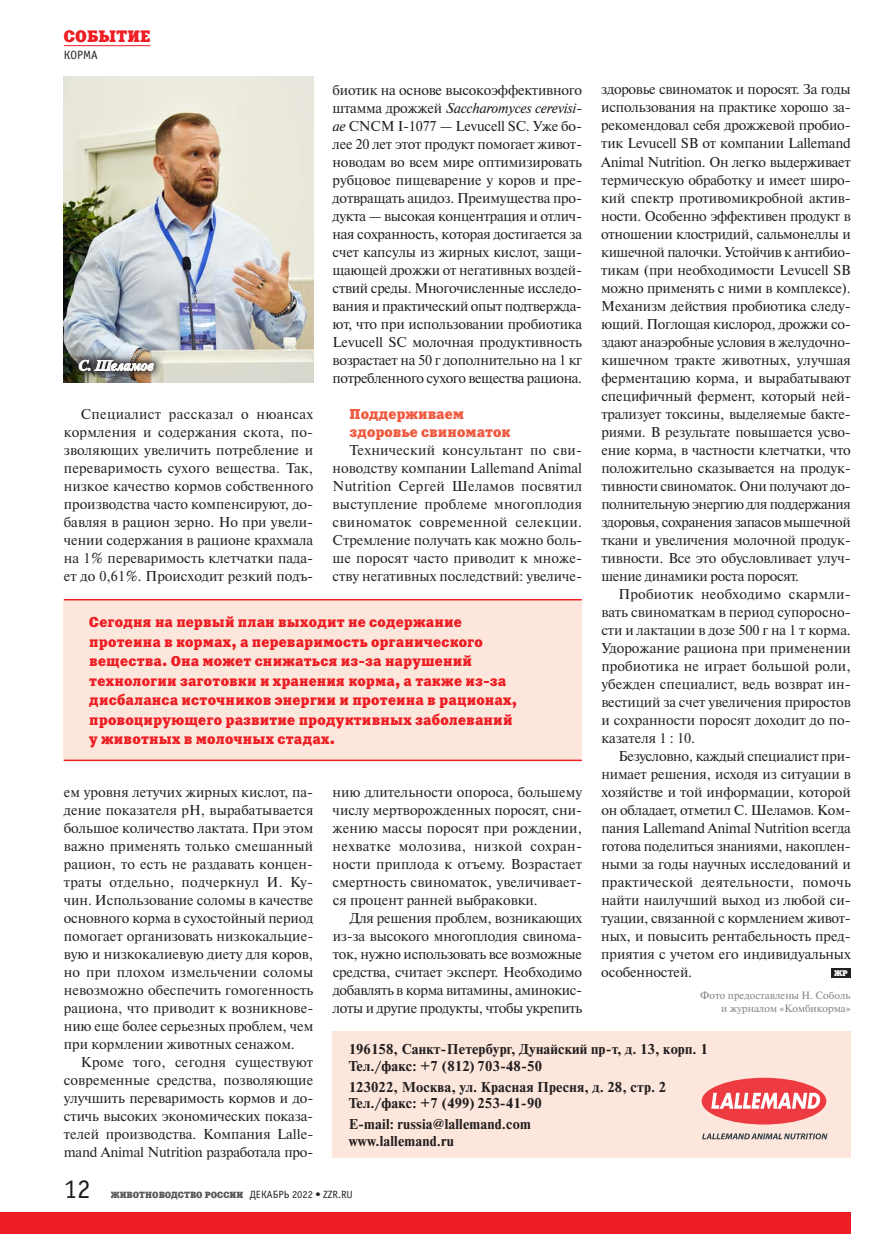
<style>
.page{position:relative;width:893px;height:1234px;background:#fff}
.page>*{position:absolute;margin:0;border:0;box-sizing:border-box;transform-origin:0 0}
.t1{font:27px "Officina Sans C";color:#231f20}
.t2{font:16.5px "Xenia C";letter-spacing:.01em;color:#ee1d23}
.t3{font:14.25px/18px "Newton C";letter-spacing:-.015em;color:#231f20;text-align:justify}
.t4{font:14.25px/19.5px "Xenia C";letter-spacing:.01em;color:#ee1d23}
.t5{font:700 14.25px/16.5px "Newton C";letter-spacing:.01em;color:#231f20}
.t6{font:14.25px/18px "Xenia C";color:#f0593e}
.t7{font:italic 700 14.25px "Newton C";letter-spacing:-.01em;color:#fff}
.t8{font:12px "Officina Sans C";color:#231f20}
.t9{font:10.5px/12.6px "Newton C";color:#808285;text-align:right}
.t10{font:9px "Xenia C";color:#57585a}
.t11{font:8.25px "Xenia C";color:#fff}
.s1{font-style:italic}
.s2{font-family:"Officina Sans C";font-size:10.5px;color:#231f20}
</style>
<div class="page">
<hr style="left:64px;top:45px;width:87px;height:1px;background:#ee1d23">
<div style="left:0;top:1212px;width:850px;height:21px;background:#ee1d23"></div>
<div style="left:831px;top:967px;width:19px;height:10px;background:#231f20"></div>
<div style="left:64px;top:599px;width:518px;height:161px;background:#fde7dc"></div>
<hr style="left:64px;top:599px;width:518px;height:1px;background:#ee1d23">
<hr style="left:64px;top:759px;width:518px;height:2px;background:#ee1d23">
<div style="left:332px;top:1031px;width:518px;height:126px;background:#fde7dc"></div>
<div style="left:702px;top:1077px;width:124px;height:47px;background:#ee3a41;border-radius:50%"></div>
<svg style="left:711px;top:1092px;width:110px;height:16px"></svg>
<svg style="left:702px;top:1133px;width:125px;height:6px"></svg>
<img style="left:64px;top:77px;width:249px;height:306px">
<img style="left:70px;top:351px;width:92px;height:28px">
<svg style="left:79px;top:358px;width:75px;height:13px"></svg>
<p class="t2" style="left:64px;top:26px;width:88px">СОБЫТИЕ</p>
<p class="t8" style="left:64px;top:48px;width:36px">КОРМА</p>
<p class="t3" style="left:601px;top:81px;width:251px;text-align:left">здоровье свиноматок и поросят. За годы использования на практике хорошо за&shy;рекомендовал себя дрожжевой пробио&shy;тик Levucell SB от компании Lallemand Animal Nutrition. Он легко выдерживает термическую обработку и имеет широ&shy;кий спектр противомикробной актив&shy;ности. Особенно эффективен продукт в отношении клостридий, сальмонеллы и кишечной палочки. Устойчив к антибио&shy;тикам (при необходимости Levucell SB можно применять с ними в комплексе).<br>Механизм действия пробиотика следу&shy;ющий. Поглощая кислород, дрожжи со&shy;здают анаэробные условия в желудочно&shy;кишечном тракте животных, улучшая ферментацию корма, и вырабатывают специфичный фермент, который ней&shy;трализует токсины, выделяемые бакте&shy;риями. В результате повышается усво&shy;ение корма, в частности клетчатки, что положительно сказывается на продук&shy;тивности свиноматок. Они получают до&shy;полнительную энергию для поддержания здоровья, сохранения запасов мышечной ткани и увеличения молочной продук&shy;тивности. Все это обусловливает улуч&shy;шение динамики роста поросят.</p>
<p class="t3" style="left:601px;top:585px;width:251px;text-indent:17px">Пробиотик необходимо скармли&shy;вать свиноматкам в период супоросно&shy;сти и лактации в дозе 500 г на 1 т корма.<br>Удорожание рациона при применении пробиотика не играет большой роли, убежден специалист, ведь возврат ин&shy;вестиций за счет увеличения приростов и сохранности поросят доходит до по&shy;казателя 1 : 10.</p>
<p class="t3" style="left:601px;top:746px;width:251px;text-indent:17px">Безусловно, каждый специалист при&shy;нимает решения, исходя из ситуации в хозяйстве и той информации, которой он обладает, отметил С. Шеламов. Ком&shy;пания Lallemand Animal Nutrition всегда готова поделиться знаниями, накоплен&shy;ными за годы научных исследований и практической деятельности, помочь найти наилучший выход из любой си&shy;туации, связанной с кормлением живот&shy;ных, и повысить рентабельность пред&shy;приятия с учетом его индивидуальных особенностей.</p>
<p class="t3" style="left:333px;top:81px;width:251px">биотик на основе высокоэффективного штамма дрожжей <span class="s1">Saccharomyces cerevisi&shy;ae</span> CNCM I-1077 — Levucell SC. Уже бо&shy;лее 20 лет этот продукт помогает живот&shy;новодам во всем мире оптимизировать рубцовое пищеварение у коров и пре&shy;дотвращать ацидоз. Преимущества про&shy;дукта — высокая концентрация и отлич&shy;ная сохранность, которая достигается за счет капсулы из жирных кислот, защи&shy;щающей дрожжи от негативных воздей&shy;ствий среды. Многочисленные исследо&shy;вания и практический опыт подтвержда&shy;ют, что при использовании пробиотика Levucell SC молочная продуктивность возрастает на 50 г дополнительно на 1 кг потребленного сухого вещества рациона.</p>
<p class="t6" style="left:350px;top:404px;width:162px">Поддерживаем здоровье свиноматок</p>
<p class="t3" style="left:333px;top:441px;width:251px;text-indent:17px">Технический консультант по сви&shy;новодству компании Lallemand Animal Nutrition Сергей Шеламов посвятил выступление проблеме многоплодия свиноматок современной селекции.<br>Стремление получать как можно боль&shy;ше поросят часто приводит к множе&shy;ству негативных последствий: увеличе-</p>
<p class="t7" style="left:79px;top:358px;width:76px">С. Шеламов</p>
<p class="t3" style="left:64px;top:405px;width:251px;text-indent:17px">Специалист рассказал о нюансах кормления и содержания скота, по&shy;зволяющих увеличить потребление и переваримость сухого вещества. Так, низкое качество кормов собственного производства часто компенсируют, до&shy;бавляя в рацион зерно. Но при увели&shy;чении содержания в рационе крахмала на 1% переваримость клетчатки пада&shy;ет до 0,61%. Происходит резкий подъ-</p>
<p class="t4" style="left:89px;top:612px;width:429px">Сегодня на первый план выходит не содержание протеина в кормах, а переваримость органического вещества. Она может снижаться из-за нарушений технологии заготовки и хранения корма, а также из-за дисбаланса источников энергии и протеина в рационах, провоцирующего развитие продуктивных заболеваний у животных в молочных стадах.</p>
<p class="t3" style="left:333px;top:783px;width:251px">нию длительности опороса, большему числу мертворожденных поросят, сни&shy;жению массы поросят при рождении, нехватке молозива, низкой сохран&shy;ности приплода к отъему. Возрастает смертность свиноматок, увеличивает&shy;ся процент ранней выбраковки.</p>
<p class="t3" style="left:333px;top:909px;width:251px;text-indent:17px">Для решения проблем, возникающих из‑за высокого многоплодия свинома&shy;ток, нужно использовать все возможные средства, считает эксперт. Необходимо добавлять в корма витамины, аминокис&shy;лоты и другие продукты, чтобы укрепить</p>
<p class="t3" style="left:64px;top:783px;width:251px">ем уровня летучих жирных кислот, па&shy;дение показателя pH, вырабатывается большое количество лактата. При этом важно применять только смешанный рацион, то есть не раздавать концен&shy;траты отдельно, подчеркнул И. Ку&shy;чин. Использование соломы в качестве основного корма в сухостойный период помогает организовать низкокальцие&shy;вую и низкокалиевую диету для коров, но при плохом измельчении соломы невозможно обеспечить гомогенность рациона, что приводит к возникнове&shy;нию еще более серьезных проблем, чем при кормлении животных сенажом.</p>
<p class="t3" style="left:64px;top:1053px;width:251px;text-indent:17px">Кроме того, сегодня существуют современные средства, позволяющие улучшить переваримость кормов и до&shy;стичь высоких экономических показа&shy;телей производства. Компания Lalle&shy;mand Animal Nutrition разработала про-</p>
<p class="t11" style="left:834px;top:967px;width:15px">ЖР</p>
<p class="t9" style="left:700px;top:988px;width:152px">Фото предоставлены Н. Соболь и журналом «Комбикорма»</p>
<p class="t5" style="left:349px;top:1040px;width:360px">196158, Санкт-Петербург, Дунайский пр-т, д. 13, корп. 1<br>Тел./факс: +7 (812) 703‑48‑50</p>
<p class="t5" style="left:349px;top:1078px;width:319px">123022, Москва, ул. Красная Пресня, д. 28, стр. 2<br>Тел./факс: +7 (499) 253‑41‑90</p>
<p class="t5" style="left:349px;top:1115px;width:184px">E-mail: russia@lallemand.com www.lallemand.ru</p>
<h1 class="t1" style="left:64px;top:1174px;width:28px">12</h1>
<p class="t10" style="left:111px;top:1188px;width:244px">ЖИВОТНОВОДСТВО РОССИИ <span class="s2">ДЕКАБРЬ 2022 • ZZR.RU</span></p>
</div>
